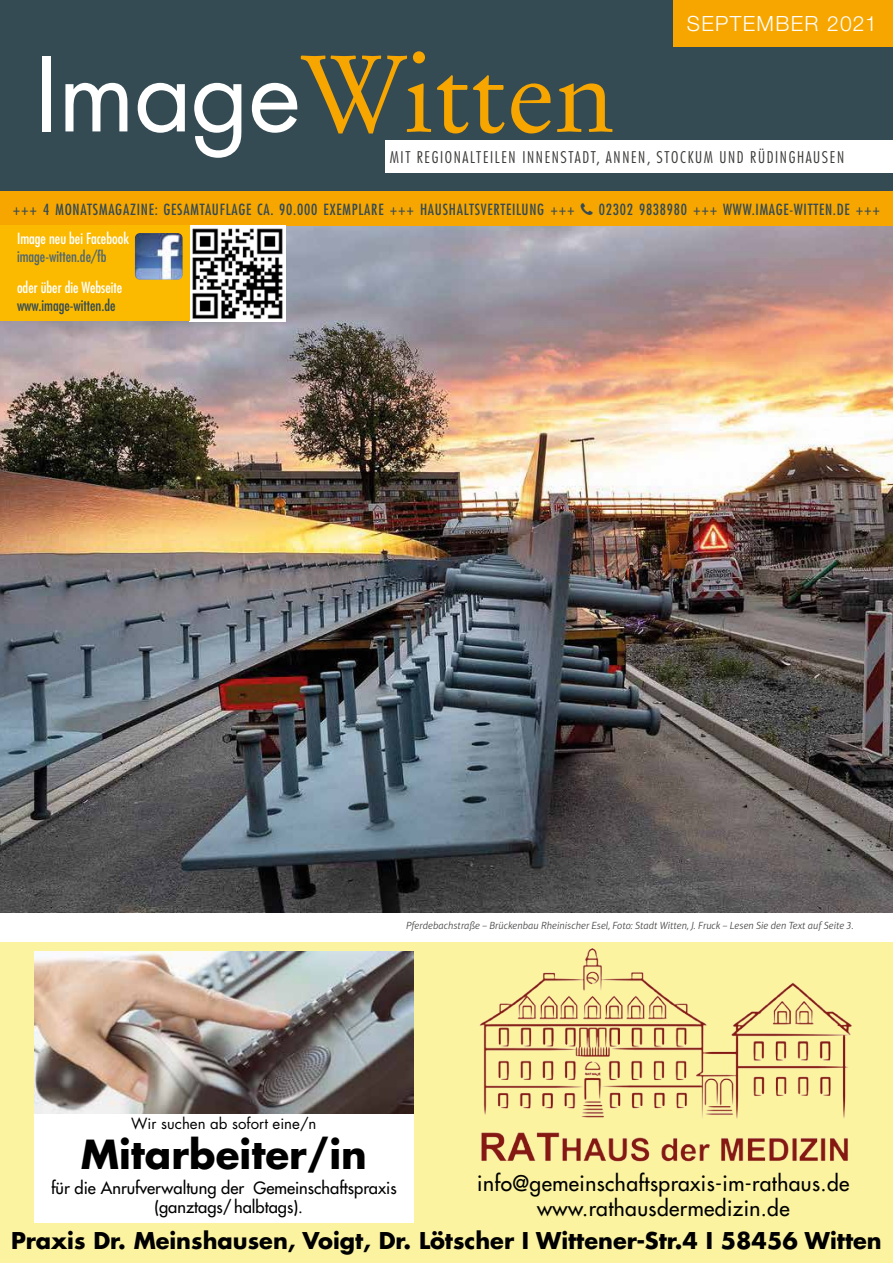
<style>
.page{position:relative;width:893px;height:1263px;background:#fff}
.page>*{position:absolute;margin:0;border:0;box-sizing:border-box;transform-origin:0 0}
.t1{font:108.3px "Stempel Garamond LT Pro";color:#f7a600}
.t2{font:700 39px "Futura LT Pro";color:#000}
.t3{font:700 22.5px "Futura LT Pro";color:#000}
.t4{font:500 21px/25.2px "Futura LT Pro";letter-spacing:.02em;color:#000;text-align:center}
.t5{font:300 21px "Helvetica Neue LT Pro";letter-spacing:.06em;color:#fff}
.t6{font:500 16.5px/19.5px "Futura LT Pro";color:#000;text-align:center}
.t7{font:300 condensed 15.75px "Futura LT Pro";letter-spacing:.1em;color:#3c3c3b;scale:1.04 1}
.t8{font:500 condensed 15px "Futura LT Pro";letter-spacing:.05em;color:#354b54}
.t9{font:500 condensed 15px "Futura LT Pro";color:#fff}
.t10{font:15px "Futura LT Pro";color:#000}
.t11{font:500 condensed 15px "Futura LT Pro";color:#354b54}
.t12{font:500 condensed 15px "Futura LT Pro";color:#516771}
.t13{font:italic 300 10.5px "Aptifer Sans LT Pro";color:#4a4a49}
.s1{font-family:"Futura LT Pro";font-size:100.65px;color:#fff}
</style>
<div class="page">
<img style="left:0;top:225px;width:893px;height:687px">
<div style="left:0;top:0;width:893px;height:191px;background:#354b54"></div>
<div style="left:674px;top:0;width:219px;height:46px;background:#f7a600"></div>
<div style="left:0;top:191px;width:893px;height:34px;background:#f7a600"></div>
<div style="left:385px;top:140px;width:508px;height:32px;background:#fff"></div>
<img style="left:190px;top:225px;width:95px;height:96px">
<div style="left:0;top:225px;width:190px;height:96px;background:#fbba00"></div>
<img style="left:135px;top:233px;width:48px;height:47px">
<div style="left:0;top:942px;width:893px;height:321px;background:#fbf3a0"></div>
<img style="left:34px;top:951px;width:380px;height:163px">
<div style="left:34px;top:1114px;width:380px;height:38px;background:#fff"></div>
<div style="left:34px;top:1137px;width:380px;height:51px;background:#fff"></div>
<div style="left:34px;top:1180px;width:380px;height:42px;background:#fff"></div>
<img style="left:462px;top:948px;width:406px;height:235px">
<h3 class="t5" style="left:687px;top:11px;width:191px">SEPTEMBER 2021</h3>
<h1 class="t1" style="left:35px;top:25px;width:581px"><span class="s1">Image</span>Witten</h1>
<p class="t7" style="left:390px;top:147px;width:438px">MIT REGIONALTEILEN INNENSTADT, ANNEN, STOCKUM UND RÜDINGHAUSEN</p>
<p class="t8" style="left:13px;top:199px;width:563px">+++ 4 MONATSMAGAZINE: GESAMTAUFLAGE CA. 90.000 EXEMPLARE +++ HAUSHALTSVERTEILUNG +++</p>
<p class="t8" style="left:599px;top:199px;width:283px">02302 9838980 +++ WWW.IMAGE-WITTEN.DE +++</p>
<p class="t9" style="left:17px;top:228px;width:114px">Image neu bei Facebook</p>
<p class="t12" style="left:17px;top:246px;width:91px">image-witten.de/fb</p>
<p class="t9" style="left:17px;top:277px;width:107px">oder über die Webseite</p>
<p class="t11" style="left:17px;top:295px;width:100px">www.image-witten.de</p>
<p class="t13" style="left:406px;top:919px;width:449px">Pferdebachstraße – Brückenbau Rheinischer Esel, Foto: Stadt Witten, J. Fruck – Lesen Sie den Text auf Seite 3.</p>
<p class="t10" style="left:131px;top:1113px;width:187px">Wir suchen ab sofort eine/n</p>
<h2 class="t2" style="left:81px;top:1124px;width:288px">Mitarbeiter/in</h2>
<p class="t6" style="left:51px;top:1177px;width:347px">für die Anrufverwaltung der Gemeinschaftspraxis (ganztags/halbtags).</p>
<h3 class="t4" style="left:477px;top:1169px;width:374px">info@gemeinschaftspraxis-im-rathaus.de www.rathausdermedizin.de</h3>
<h3 class="t3" style="left:11px;top:1223px;width:872px">Praxis Dr. Meinshausen, Voigt, Dr. Lötscher I Wittener-Str.4 I 58456 Witten</h3>
</div>
